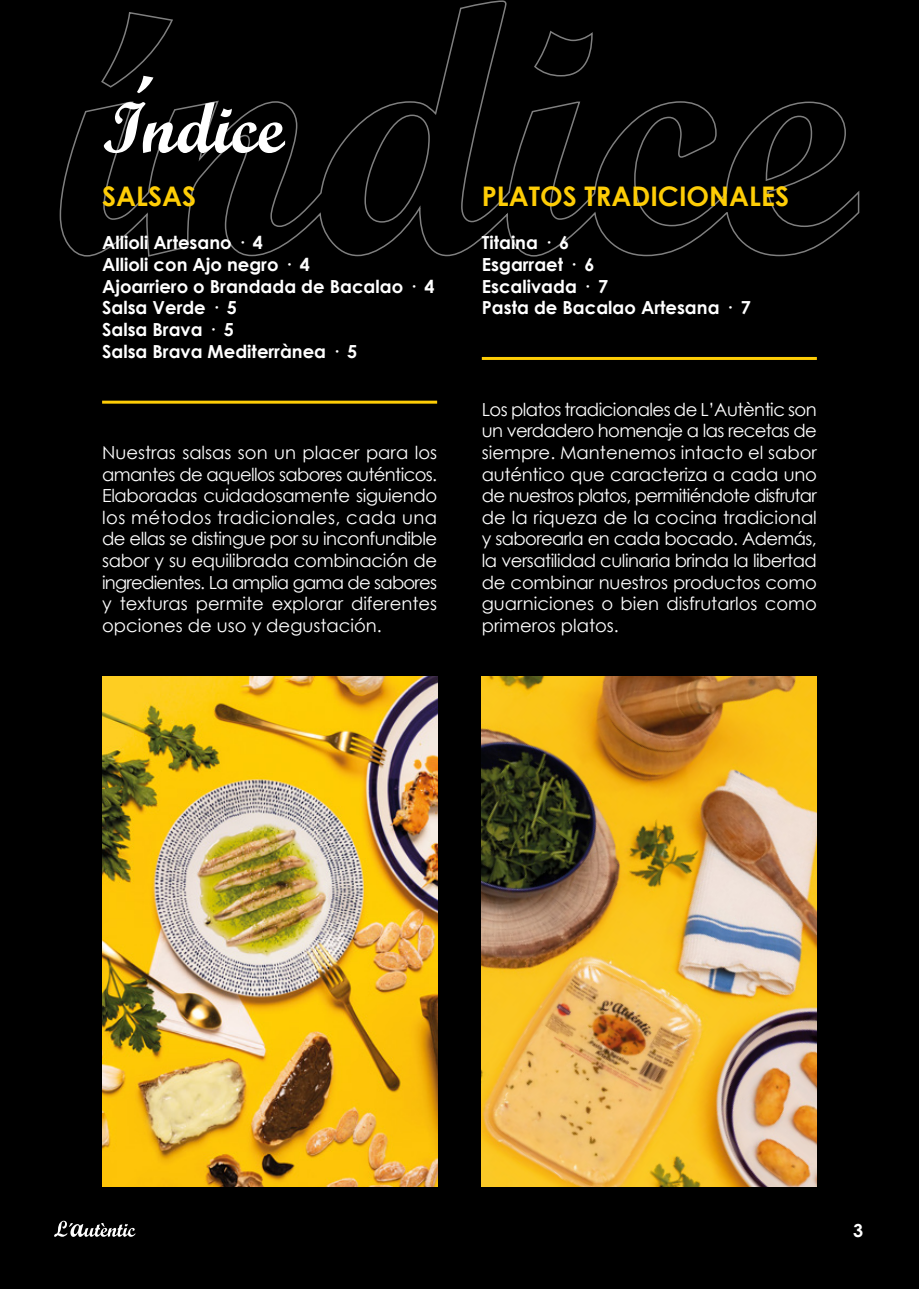
<style>
.page{position:relative;width:919px;height:1289px;background:#fff}
.page>*{position:absolute;margin:0;border:0;box-sizing:border-box;transform-origin:0 0}
.t1{font:72px "Script MT Bold";color:#fff}
.t2{font:700 27px "Century Gothic";color:#fecd06}
.t3{font:18px/21.6px "Century Gothic";color:#fff;text-align:justify}
.t4{font:700 18px/21.6px "Century Gothic";color:#fff}
</style>
<div class="page">
<div style="left:0;top:0;width:918px;height:1288px;background:#000"></div>
<svg style="left:60px;top:0;width:799px;height:257px"></svg>
<svg style="left:54px;top:1220px;width:81px;height:16px"></svg>
<hr style="left:102px;top:400px;width:335px;height:3px;background:#fecd06">
<hr style="left:482px;top:357px;width:334px;height:3px;background:#fecd06">
<img style="left:102px;top:676px;width:335px;height:510px">
<img style="left:482px;top:676px;width:334px;height:510px">
<svg style="left:100px;top:11px;width:74px;height:82px"></svg>
<h1 class="t1" style="left:102px;top:84px;width:184px">Indice</h1>
<h2 class="t2" style="left:102px;top:176px;width:95px">SALSAS</h2>
<p class="t4" style="left:102px;top:231px;width:334px">Allioli Artesano · 4<br>Allioli con Ajo negro · 4<br>Ajoarriero o Brandada de Bacalao · 4<br>Salsa Verde · 5<br>Salsa Brava · 5<br>Salsa Brava Mediterrànea · 5</p>
<p class="t3" style="left:102px;top:441px;width:336px">Nuestras salsas son un placer para los amantes de aquellos sabores auténticos.<br>Elaboradas cuidadosamente siguiendo los métodos tradicionales, cada una de ellas se distingue por su inconfundible sabor y su equilibrada combinación de ingredientes. La amplia gama de sabores y texturas permite explorar diferentes opciones de uso y degustación.</p>
<h2 class="t2" style="left:482px;top:176px;width:309px">PLATOS TRADICIONALES</h2>
<p class="t4" style="left:482px;top:231px;width:270px">Titaina · 6<br>Esgarraet · 6<br>Escalivada · 7<br>Pasta de Bacalao Artesana · 7</p>
<p class="t3" style="left:482px;top:398px;width:336px">Los platos tradicionales de L’Autèntic son un verdadero homenaje a las recetas de siempre. Mantenemos intacto el sabor auténtico que caracteriza a cada uno de nuestros platos, permitiéndote disfrutar de la riqueza de la cocina tradicional y saborearla en cada bocado. Además, la versatilidad culinaria brinda la libertad de combinar nuestros productos como guarniciones o bien disfrutarlos como primeros platos.</p>
<p class="t4" style="left:853px;top:1218px;width:12px">3</p>
</div>
